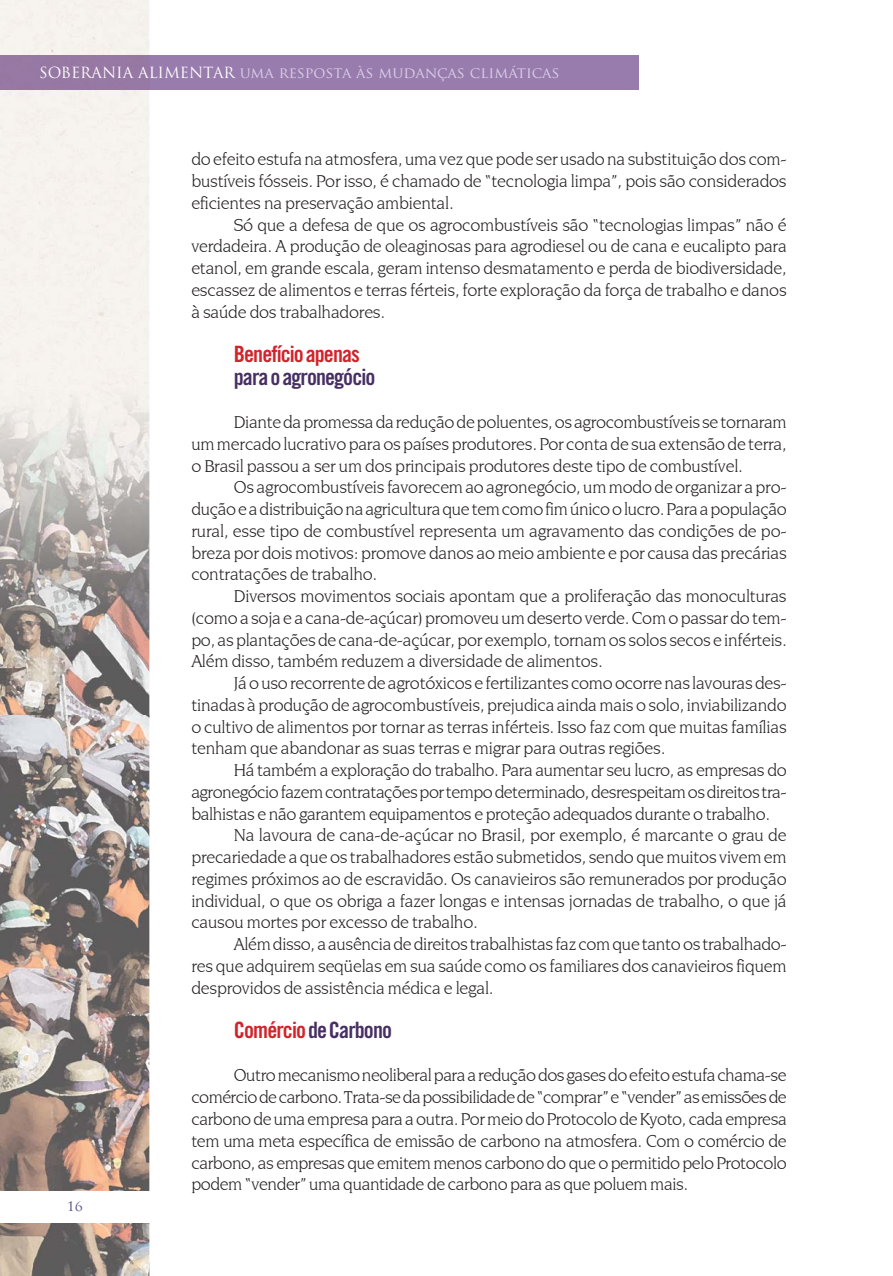
<style>
.page{position:relative;width:893px;height:1276px;background:#fff}
.page>*{position:absolute;margin:0;border:0;box-sizing:border-box;transform-origin:0 0}
.t1{font:22.5px "Trade Gothic Bold Cond Twenty";letter-spacing:-.04em;color:#482f63}
.t2{font:22.5px "Trade Gothic Bold Cond Twenty";letter-spacing:-.04em;color:#d2232a}
.t3{font:18px/21.8px "Novarese IT Cby BT";letter-spacing:-.015em;color:#231f20;text-align:justify}
.t4{font:15px "Trajan Pro";color:#dacfe6}
.s1{color:#fff}
.s2{color:#d2232a}
</style>
<div class="page">
<img style="left:0;top:0;width:149px;height:1276px">
<div style="left:0;top:1191px;width:152px;height:31px;background:#fff"></div>
<div style="left:149px;top:55px;width:490px;height:35px;background:#997cae"></div>
<div style="left:0;top:55px;width:149px;height:35px;background:#9778a4"></div>
<p class="t4" style="left:39px;top:64px;width:522px"><span class="s1">SOBERANIA ALIMENTAR</span> uma resposta às mudanças climáticas</p>
<p class="t3" style="left:191px;top:148px;width:597px">do efeito estufa na atmosfera, uma vez que pode ser usado na substituição dos com&shy;bustíveis fósseis. Por isso, é chamado de “tecnologia limpa”, pois são considerados eficientes na preservação ambiental.</p>
<p class="t3" style="left:191px;top:214px;width:597px;text-indent:43px">Só que a defesa de que os agrocombustíveis são “tecnologias limpas” não é verdadeira. A produção de oleaginosas para agrodiesel ou de cana e eucalipto para etanol, em grande escala, geram intenso desmatamento e perda de biodiversidade, escassez de alimentos e terras férteis, forte exploração da força de trabalho e danos à saúde dos trabalhadores.</p>
<p class="t2" style="left:234px;top:346px;width:128px">Benefício apenas</p>
<p class="t1" style="left:234px;top:368px;width:143px">para o agronegócio</p>
<p class="t3" style="left:191px;top:411px;width:597px;text-indent:43px">Diante da promessa da redução de poluentes, os agrocombustíveis se tornaram um mercado lucrativo para os países produtores. Por conta de sua extensão de terra, o Brasil passou a ser um dos principais produtores deste tipo de combustível.</p>
<p class="t3" style="left:191px;top:476px;width:597px;text-indent:43px">Os agrocombustíveis favorecem ao agronegócio, um modo de organizar a pro&shy;dução e a distribuição na agricultura que tem como fim único o lucro. Para a população rural, esse tipo de combustível representa um agravamento das condições de po&shy;breza por dois motivos: promove danos ao meio ambiente e por causa das precárias contratações de trabalho.</p>
<p class="t3" style="left:191px;top:585px;width:597px;text-indent:43px">Diversos movimentos sociais apontam que a proliferação das monoculturas (como a soja e a cana-de-açúcar) promoveu um deserto verde. Com o passar do tem&shy;po, as plantações de cana-de-açúcar, por exemplo, tornam os solos secos e inférteis.<br>Além disso, também reduzem a diversidade de alimentos.</p>
<p class="t3" style="left:191px;top:672px;width:597px;text-indent:43px">Já o uso recorrente de agrotóxicos e fertilizantes como ocorre nas lavouras des&shy;tinadas à produção de agrocombustíveis, prejudica ainda mais o solo, inviabilizando o cultivo de alimentos por tornar as terras inférteis. Isso faz com que muitas famílias tenham que abandonar as suas terras e migrar para outras regiões.</p>
<p class="t3" style="left:234px;top:759px;width:554px">Há também a exploração do trabalho. Para aumentar seu lucro, as empresas do</p>
<p class="t3" style="left:191px;top:781px;width:597px">agronegócio fazem contratações por tempo determinado, desrespeitam os direitos tra-</p>
<p class="t3" style="left:191px;top:802px;width:580px">balhistas e não garantem equipamentos e proteção adequados durante o trabalho.</p>
<p class="t3" style="left:234px;top:824px;width:554px">Na lavoura de cana-de-açúcar no Brasil, por exemplo, é marcante o grau de</p>
<p class="t3" style="left:191px;top:846px;width:597px">precariedade a que os trabalhadores estão submetidos, sendo que muitos vivem em</p>
<p class="t3" style="left:191px;top:868px;width:597px">regimes próximos ao de escravidão. Os canavieiros são remunerados por produção</p>
<p class="t3" style="left:191px;top:889px;width:597px">individual, o que os obriga a fazer longas e intensas jornadas de trabalho, o que já</p>
<p class="t3" style="left:191px;top:911px;width:288px">causou mortes por excesso de trabalho.</p>
<p class="t3" style="left:234px;top:933px;width:554px">Além disso, a ausência de direitos trabalhistas faz com que tanto os trabalhado-</p>
<p class="t3" style="left:191px;top:955px;width:597px">res que adquirem seqüelas em sua saúde como os familiares dos canavieiros fiquem</p>
<p class="t3" style="left:191px;top:976px;width:304px">desprovidos de assistência médica e legal.</p>
<p class="t1" style="left:234px;top:1021px;width:160px"><span class="s2">Comércio</span> de Carbono</p>
<p class="t3" style="left:191px;top:1064px;width:597px;text-indent:43px">Outro mecanismo neoliberal para a redução dos gases do efeito estufa chama-se comércio de carbono. Trata-se da possibilidade de “comprar” e “vender” as emissões de carbono de uma empresa para a outra. Por meio do Protocolo de Kyoto, cada empresa tem uma meta específica de emissão de carbono na atmosfera. Com o comércio de carbono, as empresas que emitem menos carbono do que o permitido pelo Protocolo podem “vender” uma quantidade de carbono para as que poluem mais.</p>
</div>
